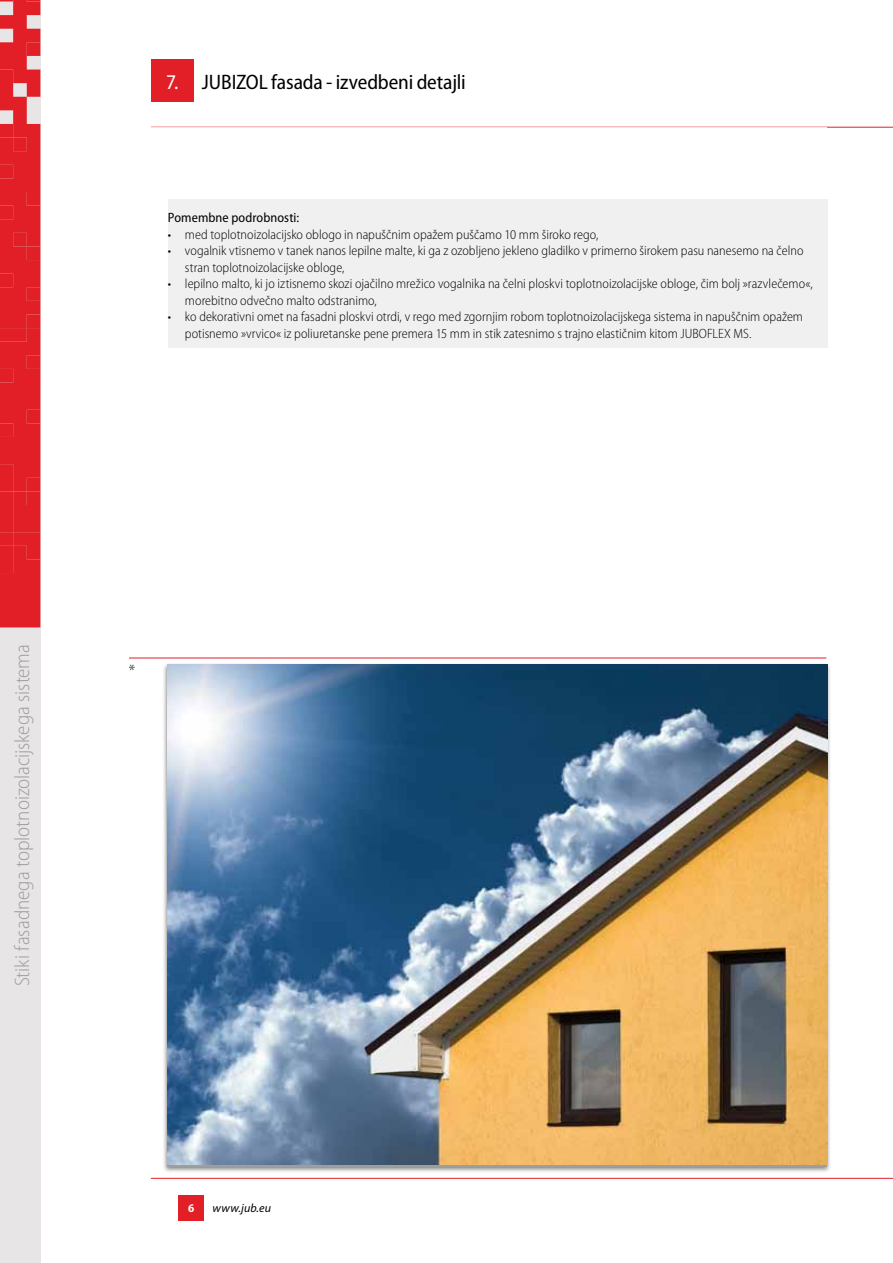
<style>
.page{position:relative;width:893px;height:1263px;background:#fff}
.page>*{position:absolute;margin:0;border:0;box-sizing:border-box;transform-origin:0 0}
.t1{font:300 semi-condensed 21px "Myriad Pro";letter-spacing:-.005em;color:#9d9e9f}
.t2{font:semi-condensed 21px "Myriad Pro";letter-spacing:-.01em;color:#000}
.t3{font:300 semi-condensed 13.5px/16.5px "Myriad Pro";color:#000}
.t4{font:semi-condensed 13.5px "Myriad Pro";letter-spacing:.005em;color:#000}
.t5{font:italic 12px "Myriad Pro";letter-spacing:.01em;color:#000}
.t6{font:700 semi-condensed 12px "Myriad Pro";color:#fff}
.s1{color:#fff}
</style>
<div class="page">
<hr style="left:151px;top:127px;width:742px;height:1px;background:#e21f26">
<hr style="left:129px;top:658px;width:697px;height:1px;background:#e21f26">
<svg style="left:151px;top:127px;width:676px;height:1px"></svg>
<div style="left:168px;top:199px;width:659px;height:149px;background:#f1f0f0"></div>
<div style="left:163px;top:662px;width:669px;height:511px;background:#000;opacity:.5"></div>
<img style="left:167px;top:664px;width:660px;height:500px">
<svg style="left:129px;top:664px;width:6px;height:6px"></svg>
<div style="left:179px;top:1195px;width:25px;height:25px;background:#e21f26"></div>
<div style="left:0;top:0;width:40px;height:1263px;background:#e7e5e5"></div>
<svg style="left:0;top:0;width:40px;height:627px"></svg>
<div style="left:151px;top:60px;width:42px;height:42px;background:#e21f26"></div>
<hr style="left:151px;top:1178px;width:742px;height:1px;background:#e21f26">
<h1 class="t1" style="left:10px;top:986px;width:343px;rotate:-90deg">Stiki fasadnega toplotnoizolacijskega sistema</h1>
<h1 class="t2" style="left:166px;top:69px;width:301px"><span class="s1">7.</span> JUBIZOL fasada - izvedbeni detajli</h1>
<p class="t4" style="left:168px;top:210px;width:133px">Pomembne podrobnosti:</p>
<p class="t3" style="left:168px;top:226px;width:432px">• med toplotnoizolacijsko oblogo in napuščnim opažem puščamo 10 mm široko rego,</p>
<p class="t3" style="left:185px;top:243px;width:620px;text-indent:-17px">• vogalnik vtisnemo v tanek nanos lepilne malte, ki ga z ozobljeno jekleno gladilko v primerno širokem pasu nanesemo na čelno stran toplotnoizolacijske obloge,</p>
<p class="t3" style="left:185px;top:275px;width:629px;text-indent:-17px">• lepilno malto, ki jo iztisnemo skozi ojačilno mrežico vogalnika na čelni ploskvi toplotnoizolacijske obloge, čim bolj »razvlečemo«, morebitno odvečno malto odstranimo,</p>
<p class="t3" style="left:185px;top:308px;width:620px;text-indent:-17px">• ko dekorativni omet na fasadni ploskvi otrdi, v rego med zgornjim robom toplotnoizolacijskega sistema in napuščnim opažem potisnemo »vrvico« iz poliuretanske pene premera 15 mm in stik zatesnimo s trajno elastičnim kitom JUBOFLEX MS.</p>
<p class="t6" style="left:188px;top:1200px;width:8px">6</p>
<p class="t5" style="left:213px;top:1201px;width:60px">www.jub.eu</p>
</div>
